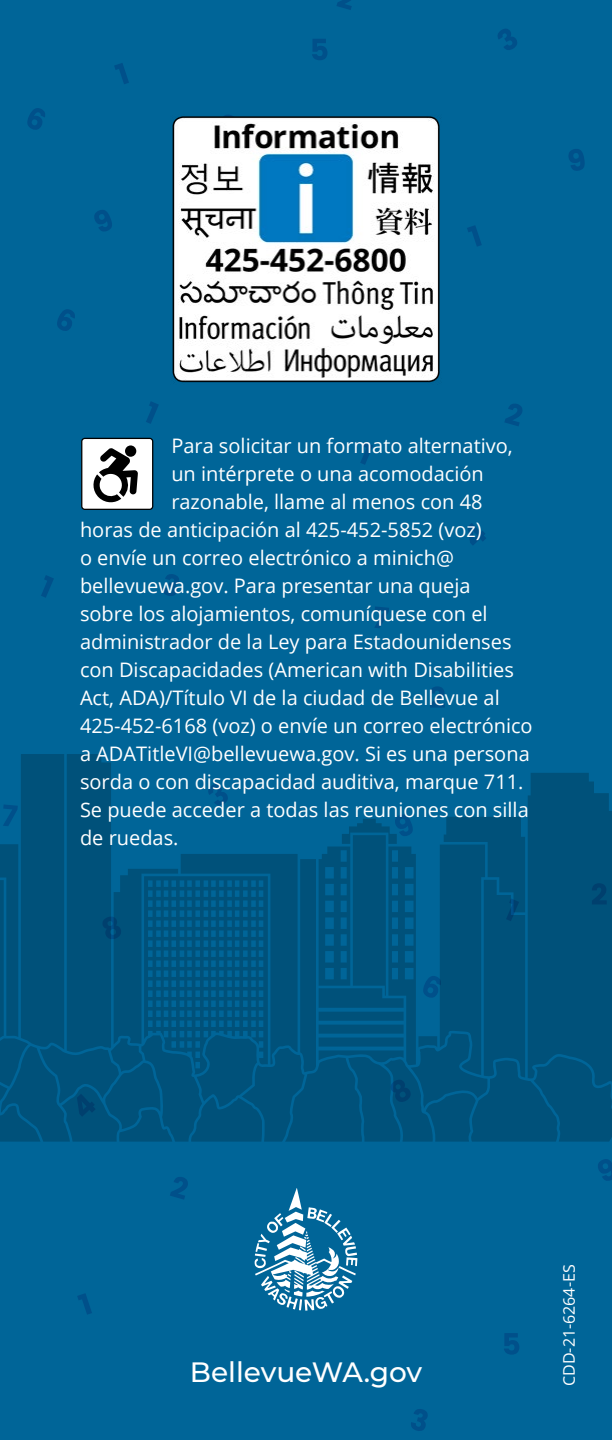
<style>
.page{position:relative;width:612px;height:1440px;background:#006598}
.page>*{position:absolute;margin:0;border:0;box-sizing:border-box;transform-origin:0 0}
.website_in_footer{font:500 28px "Montserrat";color:#fff}
.ADA{font:20px "Open Sans";color:#fff}
.phone_number{font:16px "Open Sans";color:#fff}
</style>
<div class="page">
<svg style="left:375px;top:607px;width:14px;height:21px"></svg>
<svg style="left:505px;top:404px;width:18px;height:22px"></svg>
<svg style="left:411px;top:1409px;width:17px;height:22px"></svg>
<svg style="left:598px;top:1159px;width:14px;height:22px"></svg>
<svg style="left:504px;top:1333px;width:15px;height:22px"></svg>
<svg style="left:430px;top:686px;width:15px;height:22px"></svg>
<svg style="left:568px;top:149px;width:17px;height:22px"></svg>
<svg style="left:114px;top:63px;width:15px;height:21px"></svg>
<svg style="left:94px;top:210px;width:18px;height:22px"></svg>
<svg style="left:337px;top:0;width:15px;height:10px"></svg>
<svg style="left:27px;top:108px;width:18px;height:22px"></svg>
<svg style="left:146px;top:401px;width:13px;height:23px"></svg>
<svg style="left:41px;top:575px;width:13px;height:23px"></svg>
<svg style="left:77px;top:1293px;width:15px;height:22px"></svg>
<svg style="left:467px;top:225px;width:15px;height:22px"></svg>
<svg style="left:170px;top:1177px;width:18px;height:23px"></svg>
<svg style="left:162px;top:574px;width:17px;height:22px"></svg>
<svg style="left:57px;top:309px;width:18px;height:22px"></svg>
<svg style="left:468px;top:523px;width:18px;height:22px"></svg>
<svg style="left:312px;top:39px;width:16px;height:21px"></svg>
<svg style="left:360px;top:442px;width:13px;height:23px"></svg>
<svg style="left:498px;top:29px;width:19px;height:21px"></svg>
<svg style="left:0;top:754px;width:612px;height:388px;fill:#00517a"></svg>
<svg style="left:254px;top:1188px;width:103px;height:123px"></svg>
<img style="left:172px;top:115px;width:268px;height:268px">
<svg style="left:81px;top:438px;width:72px;height:72px"></svg>
<div style="left:125px;top:445px;width:11px;height:12px;background:#000;border-radius:50%"></div>
<p class="ADA" style="left:171px;top:432px;width:343px">Para solicitar un formato alternativo,</p>
<p class="ADA" style="left:171px;top:460px;width:314px">un intérprete o una acomodación</p>
<p class="ADA" style="left:171px;top:488px;width:313px">razonable, llame al menos con 48</p>
<p class="ADA" style="left:80px;top:516px;width:403px">horas de anticipación al 425-452-5852 (voz)</p>
<p class="ADA" style="left:80px;top:544px;width:376px">o envíe un correo electrónico a minich@</p>
<p class="ADA" style="left:80px;top:572px;width:392px">bellevuewa.gov. Para presentar una queja</p>
<p class="ADA" style="left:80px;top:600px;width:409px">sobre los alojamientos, comuníquese con el</p>
<p class="ADA" style="left:80px;top:628px;width:433px">administrador de la Ley para Estadounidenses</p>
<p class="ADA" style="left:80px;top:656px;width:435px">con Discapacidades (American with Disabilities</p>
<p class="ADA" style="left:80px;top:684px;width:421px">Act, ADA)/Título VI de la ciudad de Bellevue al</p>
<p class="ADA" style="left:80px;top:712px;width:454px">425-452-6168 (voz) o envíe un correo electrónico</p>
<p class="ADA" style="left:80px;top:740px;width:451px">a ADATitleVI@bellevuewa.gov. Si es una persona</p>
<p class="ADA" style="left:80px;top:768px;width:445px">sorda o con discapacidad auditiva, marque 711.</p>
<p class="ADA" style="left:80px;top:796px;width:450px">Se puede acceder a todas las reuniones con silla</p>
<p class="ADA" style="left:80px;top:824px;width:100px">de ruedas.</p>
<p class="website_in_footer" style="left:190px;top:1352px;width:234px">BellevueWA.gov</p>
<p class="phone_number" style="left:558px;top:1386px;width:123px;rotate:-90deg">CDD-21-6264-ES</p>
</div>
